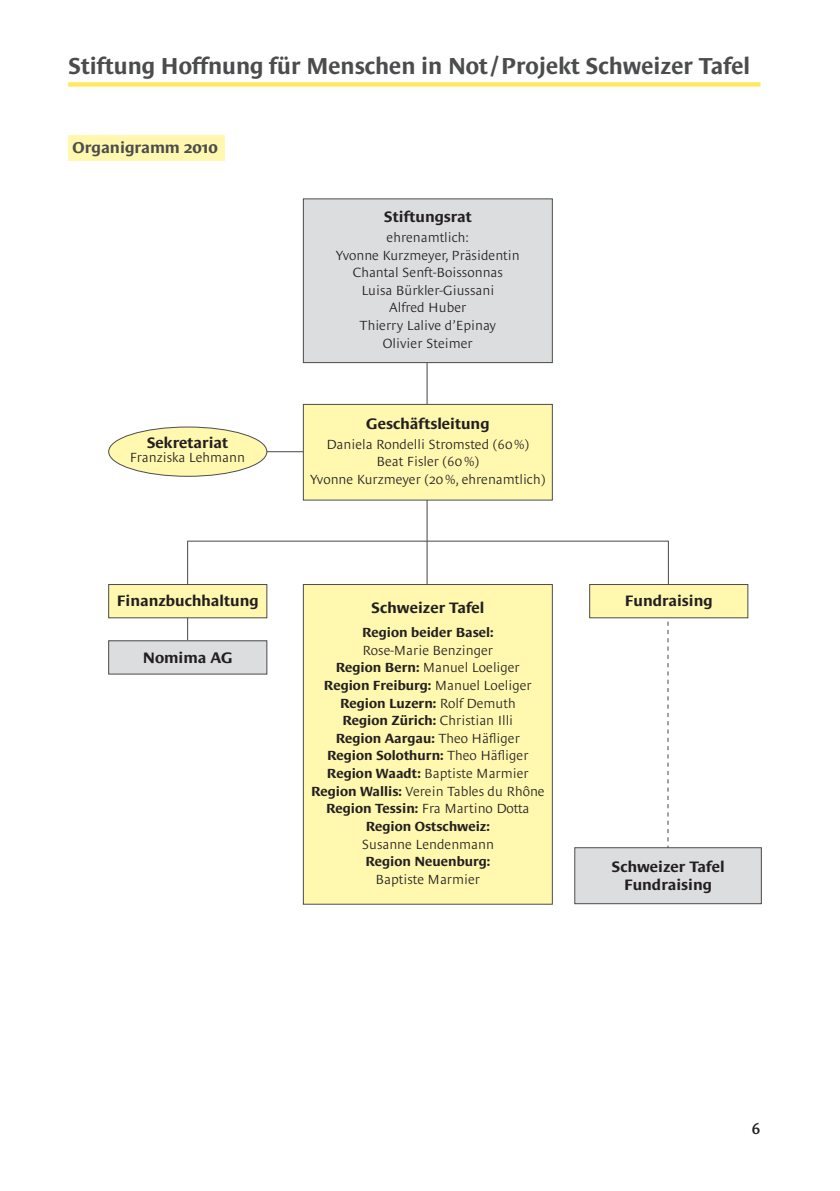
<style>
.page{position:relative;width:840px;height:1191px;background:#fff}
.page>*{position:absolute;margin:0;border:0;box-sizing:border-box;transform-origin:0 0}
.t1{font:23.6px "Le Monde Sans Bold Os F";color:#4b4c4d;scale:.95 1}
.t2{font:16px "Le Monde Sans Bold Os F";color:#4b4c4d}
.t3{font:16px "Le Monde Sans Semi Bold Os F";color:#231f20}
.t4{font:15.4px/18.4px "Le Monde Sans Bold Os F";color:#231f20;text-align:center}
.t5{font:13.6px/17.6px "Le Monde Sans Light Os F";color:#231f20;text-align:center}
.t6{font:13.6px/17.6px "Le Monde Sans Bold Os F";color:#231f20;text-align:center}
.s1{font-family:"Le Monde Sans Bold Os F"}
.s2{font-family:"Le Monde Sans Light Os F"}
</style>
<div class="page">
<div style="left:68px;top:82px;width:692px;height:5px;background:#ffe95f"></div>
<div style="left:68px;top:135px;width:156px;height:26px;background:#fff8ae"></div>
<hr style="left:243px;top:451px;width:67px;height:1px;background:#4b4c4d">
<svg style="left:667px;top:618px;width:1px;height:229px"></svg>
<hr style="left:667px;top:541px;width:1px;height:44px;background:#4b4c4d">
<hr style="left:187px;top:541px;width:1px;height:100px;background:#4b4c4d">
<hr style="left:426px;top:353px;width:1px;height:240px;background:#4b4c4d">
<div style="left:303px;top:199px;width:249px;height:163px;background:#dcdddf"></div>
<div style="left:303px;top:198px;width:249px;height:165px;border:1px solid #4b4c4d"></div>
<div style="left:303px;top:404px;width:249px;height:96px;background:#fff8ae"></div>
<div style="left:303px;top:404px;width:249px;height:96px;border:1px solid #4b4c4d"></div>
<div style="left:109px;top:584px;width:158px;height:34px;background:#fff8ae"></div>
<div style="left:108px;top:584px;width:159px;height:34px;border:1px solid #4b4c4d"></div>
<div style="left:109px;top:641px;width:158px;height:33px;background:#dcdddf"></div>
<div style="left:108px;top:640px;width:159px;height:34px;border:1px solid #4b4c4d"></div>
<div style="left:589px;top:584px;width:158px;height:34px;background:#fff8ae"></div>
<div style="left:589px;top:584px;width:158px;height:34px;border:1px solid #4b4c4d"></div>
<div style="left:574px;top:847px;width:186px;height:56px;background:#dcdddf"></div>
<div style="left:574px;top:847px;width:187px;height:57px;border:1px solid #4b4c4d"></div>
<div style="left:303px;top:584px;width:249px;height:320px;background:#fff8ae"></div>
<div style="left:303px;top:584px;width:249px;height:320px;border:1px solid #4b4c4d"></div>
<hr style="left:187px;top:540px;width:481px;height:1px;background:#4b4c4d">
<div style="left:109px;top:427px;width:158px;height:49px;background:#fff8ae;border-radius:50%"></div>
<div style="left:108px;top:427px;width:159px;height:49px;border:1px solid #4b4c4d;border-radius:50%"></div>
<h1 class="t1" style="left:68px;top:53px;width:719px">Stiftung Hoffnung für Menschen in Not / Projekt Schweizer Tafel</h1>
<p class="t2" style="left:73px;top:139px;width:147px">Organigramm 2010</p>
<p class="t4" style="left:147px;top:433px;width:83px">Sekretariat</p>
<p class="t5" style="left:130px;top:449px;width:117px">Franziska Lehmann</p>
<p class="t4" style="left:117px;top:592px;width:143px">Finanzbuchhaltung</p>
<p class="t4" style="left:143px;top:648px;width:91px">Nomima AG</p>
<p class="t4" style="left:384px;top:207px;width:89px">Stiftungsrat</p>
<p class="t5" style="left:336px;top:228px;width:185px">ehrenamtlich:<br>Yvonne Kurzmeyer, Präsidentin<br>Chantal Senft-Boissonnas<br>Luisa Bürkler-Giussani<br>Alfred Huber<br>Thierry Lalive d’Epinay<br>Olivier Steimer</p>
<p class="t4" style="left:366px;top:414px;width:125px">Geschäftsleitung</p>
<p class="t5" style="left:310px;top:435px;width:237px">Daniela Rondelli Stromsted (60 %)<br>Beat Fisler (60 %)<br>Yvonne Kurzmeyer (20 %, ehrenamtlich)</p>
<p class="t4" style="left:371px;top:598px;width:115px">Schweizer Tafel</p>
<p class="t6" style="left:362px;top:623px;width:133px">Region beider Basel:</p>
<p class="t5" style="left:335px;top:641px;width:185px">Rose-Marie Benzinger<br><span class="s1">Region Bern:</span> Manuel Loeliger</p>
<p class="t6" style="left:324px;top:676px;width:209px">Region Freiburg: <span class="s2">Manuel Loeliger<br></span>Region Luzern: <span class="s2">Rolf Demuth<br></span>Region Zürich: <span class="s2">Christian Illi<br></span>Region Aargau: <span class="s2">Theo Häfliger<br></span>Region Solothurn: <span class="s2">Theo Häfliger</span></p>
<p class="t5" style="left:311px;top:764px;width:235px"><span class="s1">Region Waadt:</span> Baptiste Marmier<br><span class="s1">Region Wallis:</span> Verein Tables du Rhône<br><span class="s1">Region Tessin:</span> Fra Martino Dotta</p>
<p class="t6" style="left:365px;top:817px;width:126px">Region Ostschweiz:</p>
<p class="t5" style="left:361px;top:835px;width:134px">Susanne Lendenmann</p>
<p class="t6" style="left:365px;top:853px;width:126px">Region Neuenburg:</p>
<p class="t5" style="left:375px;top:870px;width:106px">Baptiste Marmier</p>
<p class="t4" style="left:624px;top:592px;width:89px">Fundraising</p>
<p class="t4" style="left:611px;top:857px;width:115px">Schweizer Tafel<br>Fundraising</p>
<p class="t3" style="left:751px;top:1119px;width:11px">6</p>
</div>
